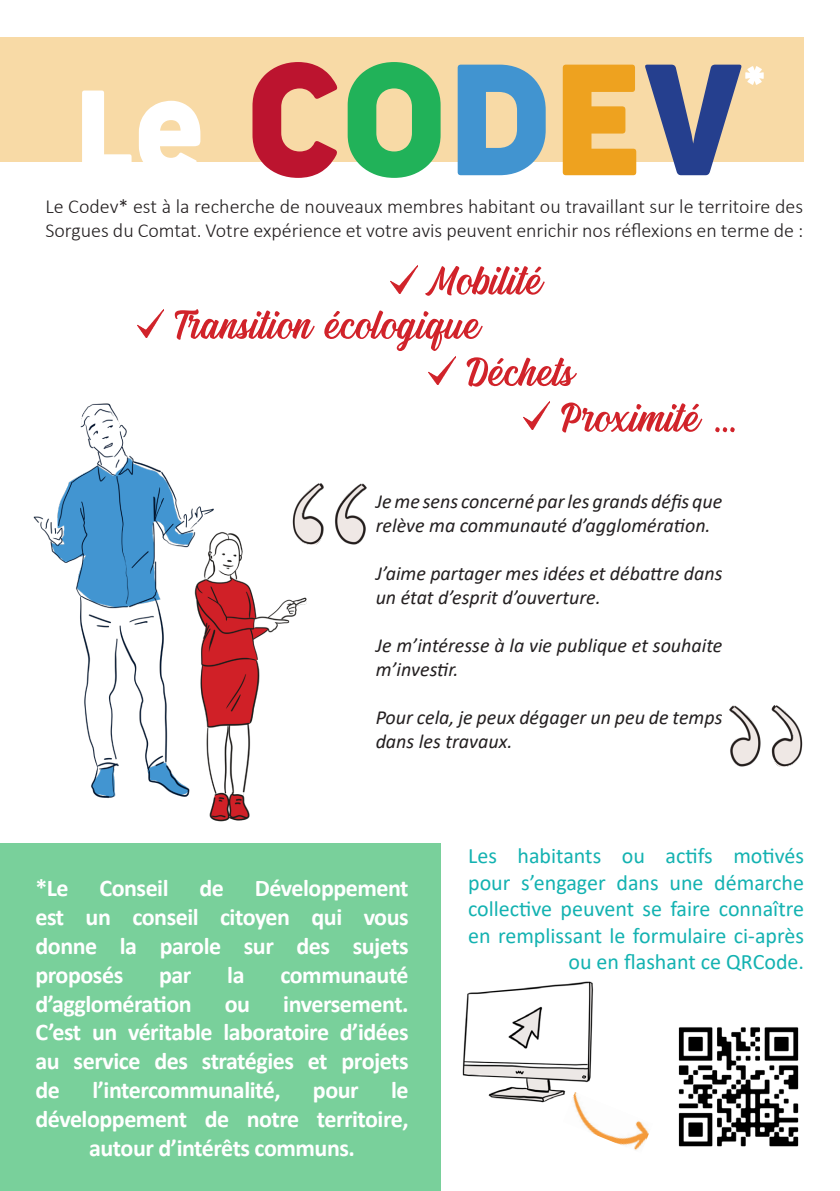
<style>
.page{position:relative;width:840px;height:1191px;background:#fff}
.page>*{position:absolute;margin:0;border:0;box-sizing:border-box;transform-origin:0 0}
.t1{font:114px "Cocogoose Narrow Trial";color:#fff}
.t2{font:51.4px "Michland";color:#d1232a}
.t3{font:50px "Cocogoose Narrow Trial";color:#fff}
.t4{font:700 24px/28.8px "Calibri";letter-spacing:-.02em;color:#fff;text-align:justify}
.t5{font:22px/26.4px "Calibri";color:#13b2b1;text-align:right}
.t6{font:italic 20px/24px "Calibri";color:#231f20}
.t7{font:300 20px/24px "Calibri";color:#231f20}
.s1{font-size:148.8px;color:#bc142f}
.s2{font-size:148.8px;color:#21b259}
.s3{font-size:148.8px;color:#4194d0}
.s4{font-size:148.8px;color:#eea21f}
.s5{font-size:148.8px;color:#253f8e}
</style>
<div class="page">
<div style="left:0;top:37px;width:802px;height:125px;background:#f8daa6"></div>
<div style="left:0;top:843px;width:440px;height:348px;background:#79d09b"></div>
<img style="left:678px;top:1027px;width:121px;height:120px">
<img style="left:590px;top:1121px;width:59px;height:29px">
<img style="left:33px;top:403px;width:274px;height:419px">
<img style="left:390px;top:266px;width:27px;height:27px">
<img style="left:523px;top:402px;width:26px;height:28px">
<img style="left:137px;top:310px;width:26px;height:27px">
<img style="left:428px;top:357px;width:27px;height:27px">
<img style="left:293px;top:483px;width:73px;height:62px">
<img style="left:729px;top:705px;width:73px;height:61px">
<img style="left:462px;top:981px;width:152px;height:150px">
<p class="t1" style="left:73px;top:56px;width:671px">Le <span class="s1">C</span><span class="s2">O</span><span class="s3">D</span><span class="s4">E</span><span class="s5">V</span></p>
<p class="t3" style="left:742px;top:53px;width:24px">*</p>
<p class="t7" style="left:45px;top:194px;width:759px">Le Codev* est à la recherche de nouveaux membres habitant ou travaillant sur le territoire des<br>Sorgues du Comtat. Votre expérience et votre avis peuvent enrichir nos réflexions en terme de :</p>
<p class="t2" style="left:426px;top:257px;width:118px">Mobilité</p>
<p class="t2" style="left:175px;top:302px;width:307px">Transition écologique</p>
<p class="t2" style="left:466px;top:349px;width:110px">Déchets</p>
<p class="t2" style="left:561px;top:394px;width:176px">Proximité ...</p>
<p class="t6" style="left:375px;top:488px;width:348px">Je me sens concerné par les grands défis que relève ma communauté d’agglomération.</p>
<p class="t6" style="left:375px;top:560px;width:348px">J’aime partager mes idées et débattre dans un état d’esprit d’ouverture.</p>
<p class="t6" style="left:375px;top:632px;width:348px">Je m’intéresse à la vie publique et souhaite m’investir.</p>
<p class="t6" style="left:375px;top:704px;width:348px">Pour cela, je peux dégager un peu de temps dans les travaux.</p>
<p class="t4" style="left:35px;top:873px;width:35px">*Le</p>
<p class="t4" style="left:99px;top:873px;width:71px">Conseil</p>
<p class="t4" style="left:199px;top:873px;width:26px">de</p>
<p class="t4" style="left:35px;top:873px;width:374px;text-indent:219px">Développement est un conseil citoyen qui vous donne la parole sur des sujets proposés</p>
<p class="t4" style="left:159px;top:960px;width:34px">par</p>
<p class="t4" style="left:227px;top:960px;width:19px">la</p>
<p class="t4" style="left:280px;top:960px;width:130px">communauté</p>
<p class="t4" style="left:35px;top:989px;width:158px">d’agglomération</p>
<p class="t4" style="left:225px;top:989px;width:27px">ou</p>
<p class="t4" style="left:35px;top:989px;width:374px;text-indent:248px">inversement.<br>C’est un véritable laboratoire d’idées au service des stratégies et projets de</p>
<p class="t4" style="left:92px;top:1075px;width:189px">l’intercommunalité,</p>
<p class="t4" style="left:313px;top:1075px;width:47px">pour</p>
<p class="t4" style="left:391px;top:1075px;width:19px">le</p>
<p class="t4" style="left:35px;top:1104px;width:374px">développement de notre territoire,</p>
<p class="t4" style="left:89px;top:1133px;width:267px">autour d’intérêts communs.</p>
<p class="t5" style="left:468px;top:842px;width:337px">Les habitants ou actifs motivés pour s’engager dans une démarche collective peuvent se faire connaître en remplissant le formulaire ci-après ou en flashant ce QRCode.</p>
</div>
